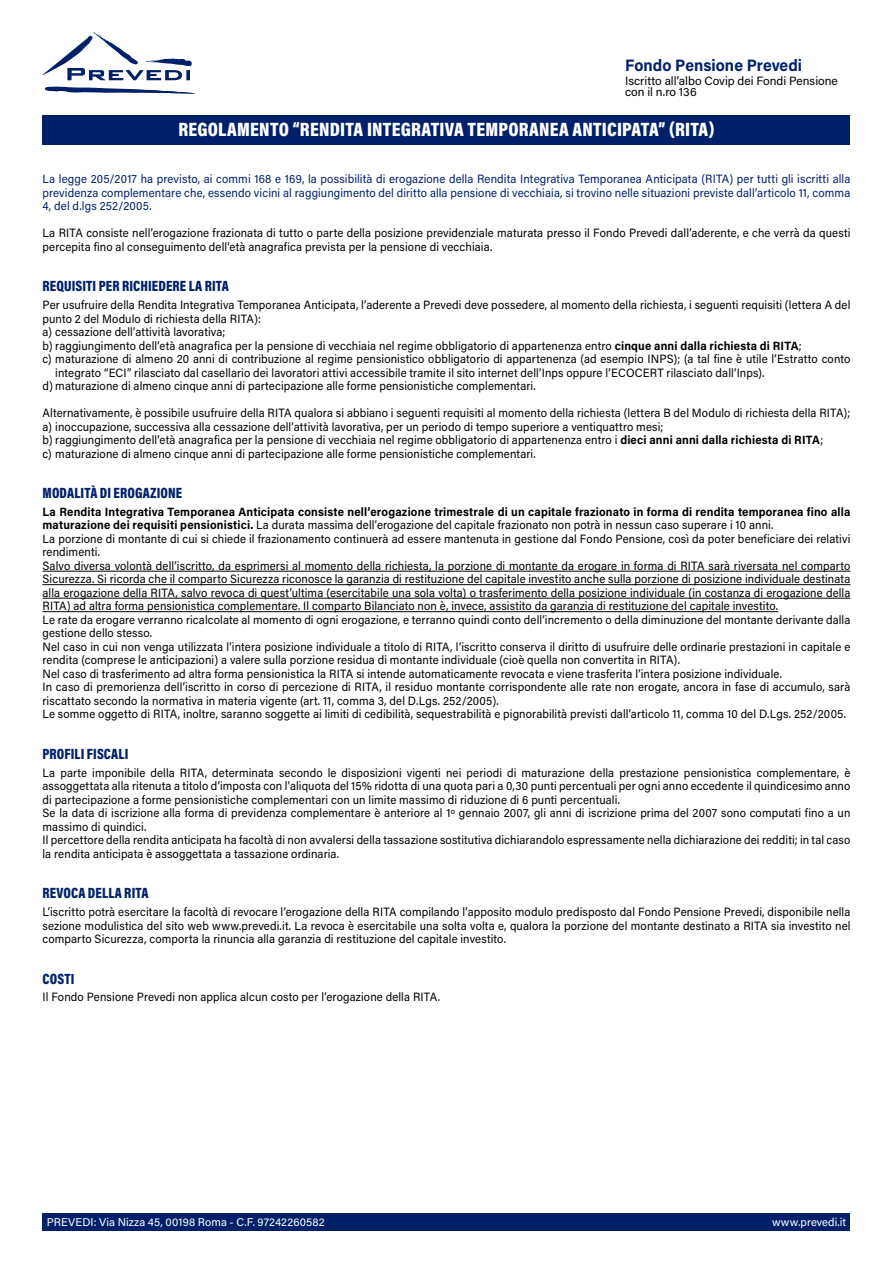
<style>
.page{position:relative;width:893px;height:1263px;background:#fff}
.page>*{position:absolute;margin:0;border:0;box-sizing:border-box;transform-origin:0 0}
.tabella{font:900 19.5px "Acumin Pro Cond";letter-spacing:.01em;color:#fff}
.t1{font:700 16.5px "Acumin Pro";color:#002169;scale:.95 1}
.titoletto{font:900 15px "Acumin Pro Cond";letter-spacing:.01em;color:#002169;scale:.95 1}
.testo{font:12px/13.5px "Acumin Pro";letter-spacing:.01em;color:#000;scale:.95 1}
.testo-2{font:12px/13.5px "Acumin Pro";letter-spacing:.01em;color:#002169;text-align:justify;scale:.95 1}
.testo-3{font:700 12px/13.5px "Acumin Pro";letter-spacing:.015em;color:#000;scale:.95 1}
.testo-4{font:12px/11.2px "Acumin Pro";letter-spacing:.01em;color:#000}
.t2{font:11.25px "Acumin Pro";letter-spacing:.01em;color:#fff}
.s1{font-weight:700}
.s2{font-weight:400}
</style>
<div class="page">
<div style="left:43px;top:1214px;width:807px;height:17px;background:#002169"></div>
<svg style="left:45px;top:86px;width:150px;height:8px"></svg>
<svg style="left:43px;top:32px;width:149px;height:48px"></svg>
<div style="left:43px;top:115px;width:807px;height:30px;background:#002169"></div>
<hr style="left:43px;top:571px;width:807px;height:1px;background:#000">
<hr style="left:43px;top:584px;width:807px;height:1px;background:#000">
<hr style="left:43px;top:598px;width:807px;height:1px;background:#000">
<hr style="left:43px;top:611px;width:735px;height:1px;background:#000">
<h2 class="t1" style="left:625px;top:54px;width:188px">Fondo Pensione Prevedi</h2>
<p class="testo-4" style="left:625px;top:74px;width:214px">Iscritto all’albo Covip dei Fondi Pensione con il n.ro 136</p>
<p class="tabella" style="left:178px;top:117px;width:538px">REGOLAMENTO “RENDITA INTEGRATIVA TEMPORANEA ANTICIPATA” (RITA)</p>
<p class="testo-2" style="left:43px;top:172px;width:852px">La legge 205/2017 ha previsto, ai commi 168 e 169, la possibilità di erogazione della Rendita Integrativa Temporanea Anticipata (RITA) per tutti gli iscritti alla previdenza complementare che, essendo vicini al raggiungimento del diritto alla pensione di vecchiaia, si trovino nelle situazioni previste dall’articolo 11, comma 4, del d.lgs 252/2005.</p>
<p class="testo" style="left:43px;top:226px;width:852px">La RITA consiste nell’erogazione frazionata di tutto o parte della posizione previdenziale maturata presso il Fondo Prevedi dall’aderente, e che verrà da questi percepita fino al conseguimento dell’età anagrafica prevista per la pensione di vecchiaia.</p>
<p class="titoletto" style="left:43px;top:276px;width:198px">REQUISITI PER RICHIEDERE LA RITA</p>
<p class="testo" style="left:43px;top:298px;width:852px">Per usufruire della Rendita Integrativa Temporanea Anticipata, l’aderente a Prevedi deve possedere, al momento della richiesta, i seguenti requisiti (lettera A del punto 2 del Modulo di richiesta della RITA):</p>
<p class="testo" style="left:43px;top:325px;width:194px">a) cessazione dell’attività lavorativa;</p>
<p class="testo" style="left:43px;top:338px;width:801px">b) raggiungimento dell’età anagrafica per la pensione di vecchiaia nel regime obbligatorio di appartenenza entro <span class="s1">cinque anni dalla richiesta di RITA</span>;</p>
<p class="testo" style="left:55px;top:352px;width:839px;text-indent:-13px">c) maturazione di almeno 20 anni di contribuzione al regime pensionistico obbligatorio di appartenenza (ad esempio INPS); (a tal fine è utile l’Estratto conto integrato “ECI” rilasciato dal casellario dei lavoratori attivi accessibile tramite il sito internet dell’Inps oppure l’ECOCERT rilasciato dall’Inps).</p>
<p class="testo" style="left:43px;top:379px;width:521px">d) maturazione di almeno cinque anni di partecipazione alle forme pensionistiche complementari.</p>
<p class="testo" style="left:43px;top:406px;width:852px">Alternativamente, è possibile usufruire della RITA qualora si abbiano i seguenti requisiti al momento della richiesta (lettera B del Modulo di richiesta della RITA);</p>
<p class="testo" style="left:43px;top:419px;width:655px">a) inoccupazione, successiva alla cessazione dell’attività lavorativa, per un periodo di tempo superiore a ventiquattro mesi;</p>
<p class="testo" style="left:43px;top:433px;width:823px">b) raggiungimento dell’età anagrafica per la pensione di vecchiaia nel regime obbligatorio di appartenenza entro i <span class="s1">dieci anni anni dalla richiesta di RITA</span>;</p>
<p class="testo" style="left:43px;top:446px;width:521px">c) maturazione di almeno cinque anni di partecipazione alle forme pensionistiche complementari.</p>
<p class="titoletto" style="left:43px;top:483px;width:149px">MODALITÀ DI EROGAZIONE</p>
<p class="testo-3" style="left:43px;top:504px;width:852px">La Rendita Integrativa Temporanea Anticipata consiste nell’erogazione trimestrale di un capitale frazionato in forma di rendita temporanea fino alla maturazione dei requisiti pensionistici. <span class="s2">La durata massima dell’erogazione del capitale frazionato non potrà in nessun caso superare i 10 anni.</span></p>
<p class="testo" style="left:43px;top:531px;width:852px">La porzione di montante di cui si chiede il frazionamento continuerà ad essere mantenuta in gestione dal Fondo Pensione, così da poter beneficiare dei relativi rendimenti.</p>
<p class="testo" style="left:43px;top:558px;width:852px;text-align:justify">Salvo diversa volontà dell’iscritto, da esprimersi al momento della richiesta, la porzione di montante da erogare in forma di RITA sarà riversata nel comparto Sicurezza. Si ricorda che il comparto Sicurezza riconosce la garanzia di restituzione del capitale investito anche sulla porzione di posizione individuale destinata alla erogazione della RITA, salvo revoca di quest’ultima (esercitabile una sola volta) o trasferimento della posizione individuale (in costanza di erogazione della RITA) ad altra forma pensionistica complementare. Il comparto Bilanciato non è, invece, assistito da garanzia di restituzione del capitale investito.</p>
<p class="testo" style="left:43px;top:612px;width:852px">Le rate da erogare verranno ricalcolate al momento di ogni erogazione, e terranno quindi conto dell’incremento o della diminuzione del montante derivante dalla gestione dello stesso.</p>
<p class="testo" style="left:43px;top:639px;width:852px">Nel caso in cui non venga utilizzata l’intera posizione individuale a titolo di RITA, l’iscritto conserva il diritto di usufruire delle ordinarie prestazioni in capitale e rendita (comprese le anticipazioni) a valere sulla porzione residua di montante individuale (cioè quella non convertita in RITA).</p>
<p class="testo" style="left:43px;top:666px;width:780px">Nel caso di trasferimento ad altra forma pensionistica la RITA si intende automaticamente revocata e viene trasferita l’intera posizione individuale.</p>
<p class="testo" style="left:43px;top:680px;width:852px">In caso di premorienza dell’iscritto in corso di percezione di RITA, il residuo montante corrispondente alle rate non erogate, ancora in fase di accumulo, sarà riscattato secondo la normativa in materia vigente (art. 11, comma 3, del D.Lgs. 252/2005).</p>
<p class="testo" style="left:43px;top:707px;width:847px">Le somme oggetto di RITA, inoltre, saranno soggette ai limiti di cedibilità, sequestrabilità e pignorabilità previsti dall’articolo 11, comma 10 del D.Lgs. 252/2005.</p>
<p class="titoletto" style="left:43px;top:744px;width:92px">PROFILI FISCALI</p>
<p class="testo" style="left:43px;top:765px;width:852px;text-align:justify">La parte imponibile della RITA, determinata secondo le disposizioni vigenti nei periodi di maturazione della prestazione pensionistica complementare, è assoggettata alla ritenuta a titolo d’imposta con l’aliquota del 15% ridotta di una quota pari a 0,30 punti percentuali per ogni anno eccedente il quindicesimo anno di partecipazione a forme pensionistiche complementari con un limite massimo di riduzione di 6 punti percentuali.</p>
<p class="testo" style="left:43px;top:806px;width:852px">Se la data di iscrizione alla forma di previdenza complementare è anteriore al 1º gennaio 2007, gli anni di iscrizione prima del 2007 sono computati fino a un massimo di quindici.</p>
<p class="testo" style="left:43px;top:833px;width:852px">Il percettore della rendita anticipata ha facoltà di non avvalersi della tassazione sostitutiva dichiarandolo espressamente nella dichiarazione dei redditi; in tal caso la rendita anticipata è assoggettata a tassazione ordinaria.</p>
<p class="titoletto" style="left:43px;top:883px;width:113px">REVOCA DELLA RITA</p>
<p class="testo" style="left:43px;top:904px;width:852px;text-align:justify">L’iscritto potrà esercitare la facoltà di revocare l’erogazione della RITA compilando l’apposito modulo predisposto dal Fondo Pensione Prevedi, disponibile nella sezione modulistica del sito web www.prevedi.it. La revoca è esercitabile una solta volta e, qualora la porzione del montante destinato a RITA sia investito nel comparto Sicurezza, comporta la rinuncia alla garanzia di restituzione del capitale investito.</p>
<p class="titoletto" style="left:43px;top:968px;width:35px">COSTI</p>
<p class="testo" style="left:43px;top:990px;width:420px">Il Fondo Pensione Prevedi non applica alcun costo per l’erogazione della RITA.</p>
<p class="t2" style="left:47px;top:1214px;width:279px">PREVEDI: Via Nizza 45, 00198 Roma - C.F. 97242260582</p>
<p class="t2" style="left:772px;top:1214px;width:76px">www.prevedi.it</p>
</div>
